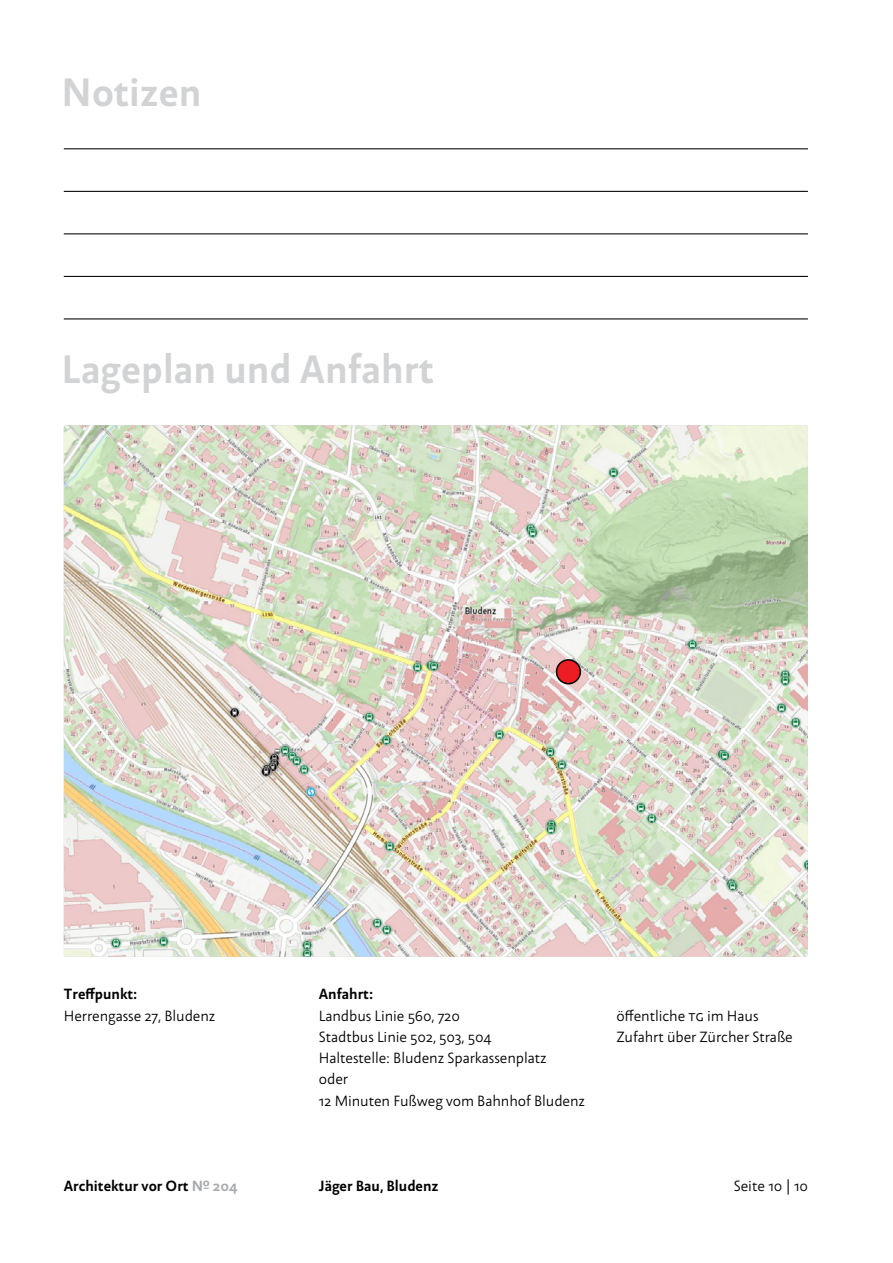
<style>
.page{position:relative;width:893px;height:1263px;background:#fff}
.page>*{position:absolute;margin:0;border:0;box-sizing:border-box;transform-origin:0 0}
.t1{font:700 40.2px "abc Alenavai";color:#d1d3d4}
.t2{font:15px/21.3px "abc Alenavai";letter-spacing:-.005em;color:#000}
.t3{font:700 15px "abc Alenavai";color:#000}
.s1{color:#a7a9ac}
</style>
<div class="page">
<img style="left:64px;top:425px;width:744px;height:532px">
<hr style="left:64px;top:148px;width:744px;height:1px;background:#000">
<hr style="left:64px;top:191px;width:744px;height:1px;background:#000">
<hr style="left:64px;top:233px;width:744px;height:1px;background:#000">
<hr style="left:64px;top:276px;width:744px;height:1px;background:#000">
<hr style="left:64px;top:318px;width:744px;height:1px;background:#000">
<div style="left:556px;top:660px;width:24px;height:24px;background:#ed1d24;border-radius:50%"></div>
<div style="left:556px;top:659px;width:25px;height:25px;border:2px solid #000;border-radius:50%"></div>
<h1 class="t1" style="left:62px;top:63px;width:141px">Notizen</h1>
<h1 class="t1" style="left:62px;top:340px;width:374px">Lageplan und Anfahrt</h1>
<p class="t3" style="left:64px;top:983px;width:75px">Treffpunkt:</p>
<p class="t2" style="left:64px;top:1004px;width:153px">Herrengasse 27, Bludenz</p>
<p class="t3" style="left:319px;top:983px;width:56px">Anfahrt:</p>
<p class="t2" style="left:319px;top:1004px;width:268px">Landbus Linie 560, 720<br>Stadtbus Linie 502, 503, 504<br>Haltestelle: Bludenz Sparkassenplatz<br>oder<br>12 Minuten Fußweg vom Bahnhof Bludenz</p>
<p class="t2" style="left:617px;top:1004px;width:178px">öffentliche TG im Haus<br>Zufahrt über Zürcher Straße</p>
<p class="t3" style="left:64px;top:1175px;width:175px">Architektur vor Ort <span class="s1">№ 204</span></p>
<p class="t3" style="left:319px;top:1175px;width:121px">Jäger Bau, Bludenz</p>
<p class="t2" style="left:734px;top:1174px;width:76px">Seite 10 | 10</p>
</div>
